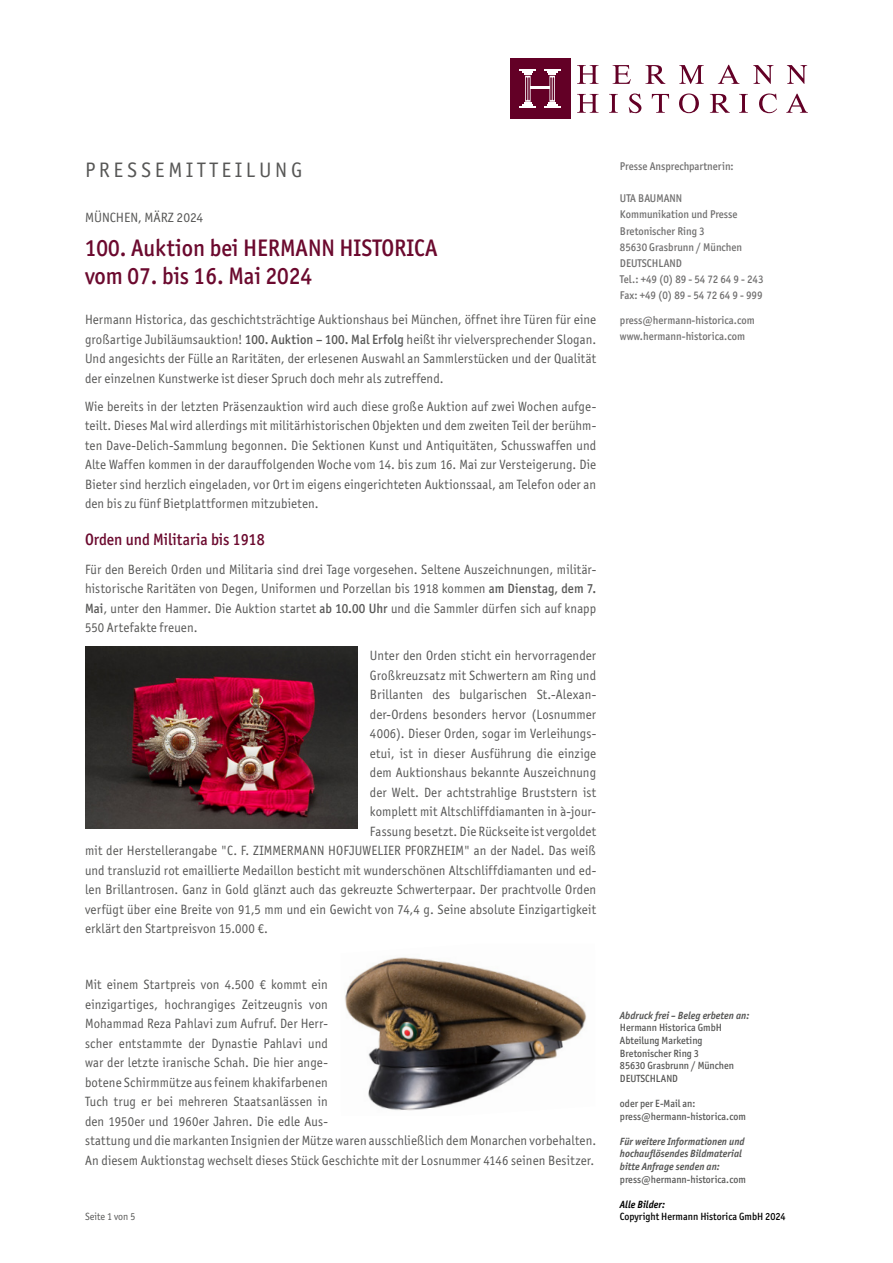
<style>
.page{position:relative;width:893px;height:1263px;background:#fff}
.page>*{position:absolute;margin:0;border:0;box-sizing:border-box;transform-origin:0 0}
.t1{font:500 24px/28.5px "Officina Sans ITC Pro";color:#6b092e;scale:.95 1}
.t2{font:21px "Officina Sans ITC Std";letter-spacing:.18em;color:#575756}
.t3{font:500 16.5px "Officina Sans ITC Pro";color:#6b092e;scale:.95 1}
.t4{font:13.5px/19.5px "Officina Sans ITC Std";letter-spacing:.01em;color:#575756;text-align:justify;scale:.95 1}
.t5{font:13.5px "Officina Sans ITC Std";letter-spacing:.01em;color:#575756}
.t6{font:500 11.25px/16.2px "Officina Sans ITC Pro";color:#706f6f;scale:.95 1}
.t7{font:500 10.5px/12.6px "Officina Sans ITC Pro";color:#575756;scale:.95 1}
.t8{font:italic 700 10.5px/12.6px "Officina Sans ITC Pro";color:#575756;scale:.95 1}
.t9{font:500 10.5px "Officina Sans ITC Pro";color:#000;scale:.95 1}
.t10{font:italic 700 10.5px "Officina Sans ITC Pro";color:#000;scale:.95 1}
.t11{font:10.5px "Officina Sans ITC Std";color:#575756;scale:.95 1}
.s1{font-family:"Officina Sans ITC Pro";font-weight:500}
</style>
<div class="page">
<svg style="left:577px;top:65px;width:21px;height:19px"></svg>
<svg style="left:613px;top:65px;width:18px;height:19px"></svg>
<svg style="left:645px;top:65px;width:20px;height:19px"></svg>
<svg style="left:679px;top:65px;width:25px;height:19px"></svg>
<svg style="left:718px;top:65px;width:21px;height:19px"></svg>
<svg style="left:753px;top:65px;width:20px;height:19px"></svg>
<svg style="left:787px;top:65px;width:20px;height:19px"></svg>
<svg style="left:577px;top:94px;width:21px;height:19px"></svg>
<svg style="left:609px;top:94px;width:9px;height:19px"></svg>
<svg style="left:629px;top:94px;width:12px;height:19px"></svg>
<svg style="left:652px;top:94px;width:17px;height:19px"></svg>
<svg style="left:679px;top:94px;width:20px;height:19px"></svg>
<svg style="left:710px;top:94px;width:20px;height:19px"></svg>
<svg style="left:739px;top:94px;width:9px;height:19px"></svg>
<svg style="left:759px;top:94px;width:18px;height:19px"></svg>
<svg style="left:786px;top:94px;width:22px;height:19px"></svg>
<div style="left:510px;top:58px;width:60px;height:61px;background:#630026"></div>
<hr style="left:530px;top:87px;width:20px;height:2px;background:#fff">
<svg style="left:520px;top:70px;width:16px;height:38px"></svg>
<svg style="left:544px;top:70px;width:16px;height:38px"></svg>
<img style="left:85px;top:646px;width:272px;height:182px">
<img style="left:345px;top:957px;width:242px;height:154px">
<h2 class="t2" style="left:85px;top:158px;width:219px">PRESSEMITTEILUNG</h2>
<p class="t5" style="left:85px;top:210px;width:120px">MÜNCHEN, MÄRZ 2024</p>
<h1 class="t1" style="left:85px;top:233px;width:373px">100. Auktion bei HERMANN HISTORICA vom 07. bis 16. Mai 2024</h1>
<p class="t4" style="left:85px;top:310px;width:540px">Hermann Historica, das geschichtsträchtige Auktionshaus bei München, öffnet ihre Türen für eine großartige Jubiläumsauktion! <span class="s1">100. Auktion – 100. Mal Erfolg</span> heißt ihr vielversprechender Slogan.<br>Und angesichts der Fülle an Raritäten, der erlesenen Auswahl an Sammlerstücken und der Qualität der einzelnen Kunstwerke ist dieser Spruch doch mehr als zutreffend.</p>
<p class="t4" style="left:85px;top:397px;width:540px">Wie bereits in der letzten Präsenzauktion wird auch diese große Auktion auf zwei Wochen aufge&shy;teilt. Dieses Mal wird allerdings mit militärhistorischen Objekten und dem zweiten Teil der berühm&shy;ten Dave-Delich-Sammlung begonnen. Die Sektionen Kunst und Antiquitäten, Schusswaffen und Alte Waffen kommen in der darauffolgenden Woche vom 14. bis zum 16. Mai zur Versteigerung. Die Bieter sind herzlich eingeladen, vor Ort im eigens eingerichteten Auktionssaal, am Telefon oder an den bis zu fünf Bietplattformen mitzubieten.</p>
<p class="t3" style="left:85px;top:530px;width:191px">Orden und Militaria bis 1918</p>
<p class="t4" style="left:85px;top:559px;width:540px">Für den Bereich Orden und Militaria sind drei Tage vorgesehen. Seltene Auszeichnungen, militär&shy;historische Raritäten von Degen, Uniformen und Porzellan bis 1918 kommen <span class="s1">am Dienstag, dem 7.<br>Mai</span>, unter den Hammer. Die Auktion startet <span class="s1">ab 10.00 Uhr</span> und die Sammler dürfen sich auf knapp 550 Artefakte freuen.</p>
<p class="t4" style="left:370px;top:646px;width:240px">Unter den Orden sticht ein hervorragender</p>
<p class="t4" style="left:370px;top:665px;width:240px">Großkreuzsatz mit Schwertern am Ring und</p>
<p class="t4" style="left:370px;top:685px;width:240px">Brillanten des bulgarischen St.-Alexan-</p>
<p class="t4" style="left:370px;top:704px;width:240px">der-Ordens besonders hervor (Losnummer</p>
<p class="t4" style="left:370px;top:724px;width:240px">4006). Dieser Orden, sogar im Verleihungs-</p>
<p class="t4" style="left:370px;top:743px;width:240px">etui, ist in dieser Ausführung die einzige</p>
<p class="t4" style="left:370px;top:763px;width:240px">dem Auktionshaus bekannte Auszeichnung</p>
<p class="t4" style="left:370px;top:782px;width:240px">der Welt. Der achtstrahlige Bruststern ist</p>
<p class="t4" style="left:370px;top:802px;width:240px">komplett mit Altschliffdiamanten in à-jour-</p>
<p class="t4" style="left:370px;top:821px;width:240px">Fassung besetzt. Die Rückseite ist vergoldet</p>
<p class="t4" style="left:85px;top:841px;width:540px">mit der Herstellerangabe "C. F. ZIMMERMANN HOFJUWELIER PFORZHEIM" an der Nadel. Das weiß</p>
<p class="t4" style="left:85px;top:860px;width:539px">und transluzid rot emaillierte Medaillon besticht mit wunderschönen Altschliffdiamanten und ed-</p>
<p class="t4" style="left:85px;top:880px;width:539px">len Brillantrosen. Ganz in Gold glänzt auch das gekreuzte Schwerterpaar. Der prachtvolle Orden</p>
<p class="t4" style="left:85px;top:899px;width:539px">verfügt über eine Breite von 91,5 mm und ein Gewicht von 74,4 g. Seine absolute Einzigartigkeit</p>
<p class="t4" style="left:85px;top:919px;width:194px">erklärt den Startpreisvon 15.000 €.</p>
<p class="t4" style="left:85px;top:975px;width:539px;text-align:left">Mit einem Startpreis von 4.500 € kommt ein<br>einzigartiges, hochrangiges Zeitzeugnis von<br>Mohammad Reza Pahlavi zum Aufruf. Der Herr-<br>scher entstammte der Dynastie Pahlavi und<br>war der letzte iranische Schah. Die hier ange-<br>botene Schirmmütze aus feinem khakifarbenen<br>Tuch trug er bei mehreren Staatsanlässen in<br>den 1950er und 1960er Jahren. Die edle Aus-<br>stattung und die markanten Insignien der Mütze waren ausschließlich dem Monarchen vorbehalten.<br>An diesem Auktionstag wechselt dieses Stück Geschichte mit der Losnummer 4146 seinen Besitzer.</p>
<p class="t11" style="left:85px;top:1211px;width:55px">Seite 1 von 5</p>
<p class="t6" style="left:620px;top:158px;width:121px">Presse Ansprechpartnerin:</p>
<p class="t6" style="left:620px;top:190px;width:152px">UTA BAUMANN<br>Kommunikation und Presse<br>Bretonischer Ring 3<br>85630 Grasbrunn / München<br>DEUTSCHLAND<br>Tel.: +49 (0) 89 - 54 72 64 9 - 243<br>Fax: +49 (0) 89 - 54 72 64 9 - 999</p>
<p class="t6" style="left:620px;top:312px;width:143px">press@hermann-historica.com www.hermann-historica.com</p>
<p class="t8" style="left:620px;top:1009px;width:138px">Abdruck frei – Beleg erbeten an:</p>
<p class="t7" style="left:620px;top:1021px;width:122px">Hermann Historica GmbH<br>Abteilung Marketing<br>Bretonischer Ring 3<br>85630 Grasbrunn / München<br>DEUTSCHLAND</p>
<p class="t7" style="left:620px;top:1097px;width:134px">oder per E-Mail an: press@hermann-historica.com</p>
<p class="t8" style="left:620px;top:1135px;width:133px">Für weitere Informationen und hochauflösendes Bildmaterial bitte Anfrage senden an:</p>
<p class="t7" style="left:620px;top:1173px;width:134px">press@hermann-historica.com</p>
<p class="t10" style="left:620px;top:1198px;width:49px">Alle Bilder:</p>
<p class="t9" style="left:620px;top:1210px;width:176px">Copyright Hermann Historica GmbH 2024</p>
</div>
